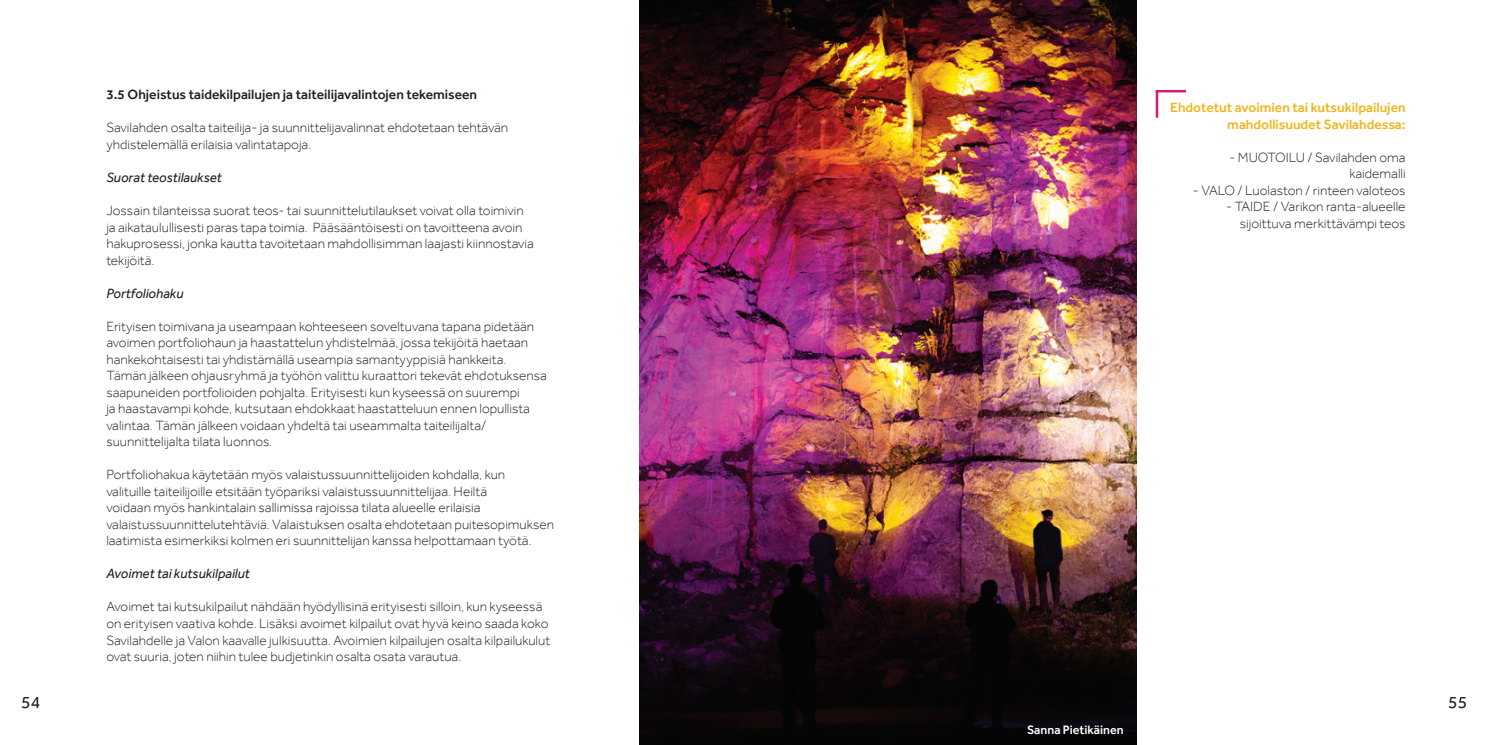
<style>
.page{position:relative;width:1489px;height:745px;background:#fff}
.page>*{position:absolute;margin:0;border:0;box-sizing:border-box;transform-origin:0 0}
.t1{font:17.5px "Effra";color:#231f20}
.t2{font:300 13.75px/16.5px "Effra";color:#231f20}
.t3{font:500 13.75px/16.5px "Effra";color:#f1b41c;text-align:right}
.t4{font:500 13.75px "Effra";color:#231f20}
.t5{font:italic 13.75px "Effra";color:#231f20}
.t6{font:500 12.5px "Effra";color:#fff}
</style>
<div class="page">
<hr style="left:1155px;top:90px;width:30px;height:2px;background:#d71a75">
<hr style="left:1155px;top:90px;width:3px;height:28px;background:#d71a75">
<img style="left:639px;top:0;width:496px;height:744px">
<p class="t1" style="left:21px;top:691px;width:21px">54</p>
<p class="t4" style="left:106px;top:86px;width:372px">3.5 Ohjeistus taidekilpailujen ja taiteilijavalintojen tekemiseen</p>
<p class="t2" style="left:106px;top:119px;width:403px">Savilahden osalta taiteilija- ja suunnittelijavalinnat ehdotetaan tehtävän yhdistelemällä erilaisia valintatapoja.</p>
<p class="t5" style="left:106px;top:169px;width:117px">Suorat teostilaukset</p>
<p class="t2" style="left:106px;top:202px;width:429px">Jossain tilanteissa suorat teos- tai suunnittelutilaukset voivat olla toimivin ja aikataulullisesti paras tapa toimia. Pääsääntöisesti on tavoitteena avoin hakuprosessi, jonka kautta tavoitetaan mahdollisimman laajasti kiinnostavia tekijöitä.</p>
<p class="t5" style="left:106px;top:285px;width:79px">Portfoliohaku</p>
<p class="t2" style="left:106px;top:317px;width:442px">Erityisen toimivana ja useampaan kohteeseen soveltuvana tapana pidetään avoimen portfoliohaun ja haastattelun yhdistelmää, jossa tekijöitä haetaan hankekohtaisesti tai yhdistämällä useampia samantyyppisiä hankkeita.<br>Tämän jälkeen ohjausryhmä ja työhön valittu kuraattori tekevät ehdotuksensa saapuneiden portfolioiden pohjalta. Erityisesti kun kyseessä on suurempi<br>ja haastavampi kohde, kutsutaan ehdokkaat haastatteluun ennen lopullista valintaa. Tämän jälkeen voidaan yhdeltä tai useammalta taiteilijalta/ suunnittelijalta tilata luonnos.</p>
<p class="t2" style="left:106px;top:466px;width:449px">Portfoliohakua käytetään myös valaistussuunnittelijoiden kohdalla, kun<br>valituille taiteilijoille etsitään työpariksi valaistussuunnittelijaa. Heiltä<br>voidaan myös hankintalain sallimissa rajoissa tilata alueelle erilaisia valaistussuunnittelutehtäviä. Valaistuksen osalta ehdotetaan puitesopimuksen laatimista esimerkiksi kolmen eri suunnittelijan kanssa helpottamaan työtä.</p>
<p class="t5" style="left:106px;top:565px;width:145px">Avoimet tai kutsukilpailut</p>
<p class="t2" style="left:106px;top:598px;width:445px">Avoimet tai kutsukilpailut nähdään hyödyllisinä erityisesti silloin, kun kyseessä on erityisen vaativa kohde. Lisäksi avoimet kilpailut ovat hyvä keino saada koko Savilahdelle ja Valon kaavalle julkisuutta. Avoimien kilpailujen osalta kilpailukulut ovat suuria, joten niihin tulee budjetinkin osalta osata varautua.</p>
<p class="t3" style="left:1170px;top:99px;width:237px">Ehdotetut avoimien tai kutsukilpailujen mahdollisuudet Savilahdessa:</p>
<p class="t2" style="left:1229px;top:149px;width:178px;text-align:right">- MUOTOILU / Savilahden oma kaidemalli</p>
<p class="t2" style="left:1192px;top:182px;width:214px">- VALO / Luolaston / rinteen valoteos</p>
<p class="t2" style="left:1226px;top:198px;width:181px;text-align:right">- TAIDE / Varikon ranta-alueelle sijoittuva merkittävämpi teos</p>
<p class="t6" style="left:1027px;top:722px;width:98px">Sanna Pietikäinen</p>
<p class="t1" style="left:1447px;top:691px;width:21px">55</p>
</div>
